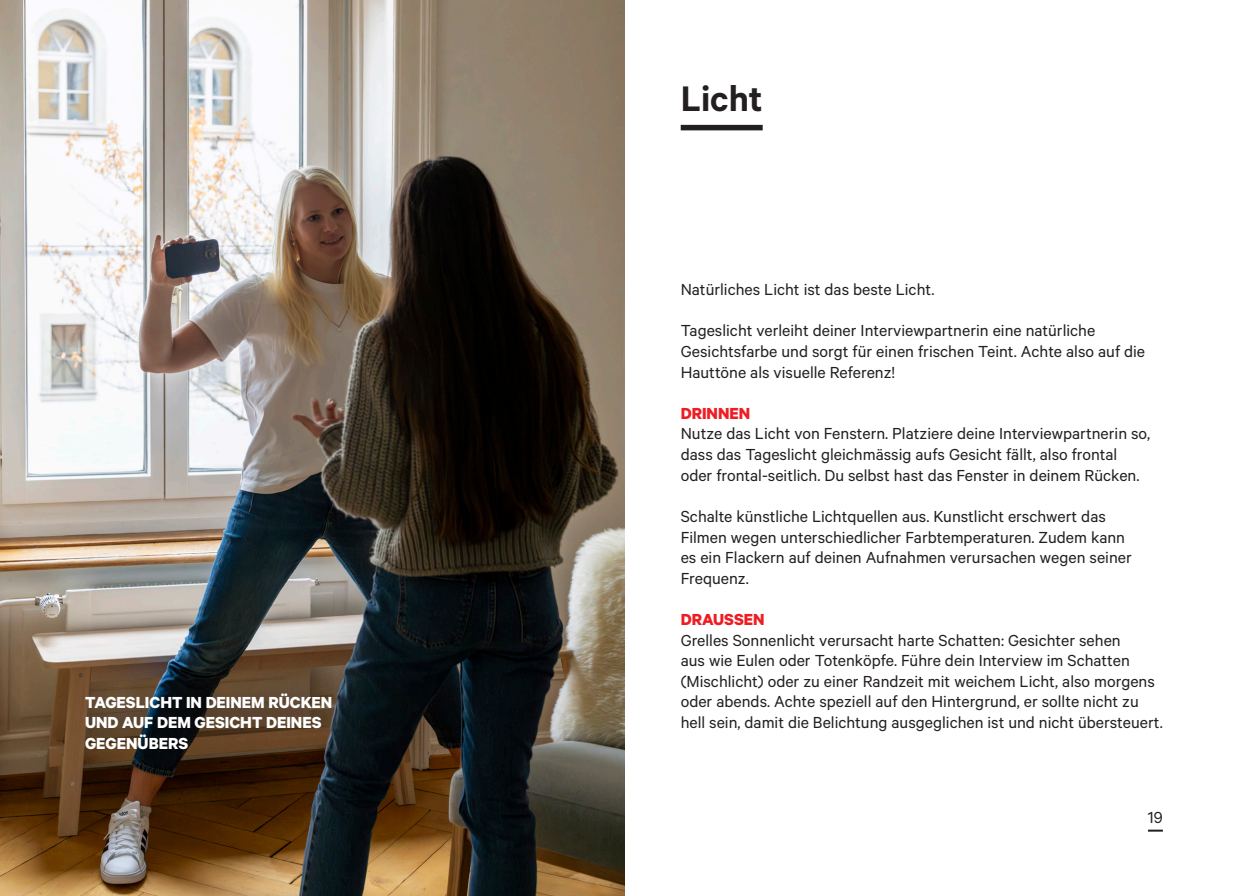
<style>
.page{position:relative;width:1248px;height:896px;background:#fff}
.page>*{position:absolute;margin:0;border:0;box-sizing:border-box;transform-origin:0 0}
.t1{font:600 40px "Calibre";color:#231f20}
.t2{font:18px/20.6px "Calibre";color:#231f20}
.t3{font:700 18px/20.6px "Calibre";color:#fff}
.t4{font:700 18px "Calibre";color:#ee1d23}
</style>
<div class="page">
<div style="left:680px;top:125px;width:82px;height:5px;background:#231f20"></div>
<svg style="left:1148px;top:829px;width:14px;height:2px"></svg>
<img style="left:0;top:0;width:624px;height:896px">
<p class="t3" style="left:85px;top:691px;width:249px">TAGESLICHT IN DEINEM RÜCKEN<br>UND AUF DEM GESICHT DEINES<br>GEGENÜBERS</p>
<p class="t1" style="left:680px;top:75px;width:83px">Licht</p>
<p class="t2" style="left:680px;top:279px;width:255px">Natürliches Licht ist das beste Licht.</p>
<p class="t2" style="left:680px;top:320px;width:466px">Tageslicht verleiht deiner Interviewpartnerin eine natürliche<br>Gesichtsfarbe und sorgt für einen frischen Teint. Achte also auf die<br>Hauttöne als visuelle Referenz!</p>
<p class="t4" style="left:680px;top:402px;width:71px">DRINNEN</p>
<p class="t2" style="left:680px;top:423px;width:471px">Nutze das Licht von Fenstern. Platziere deine Interviewpartnerin so,</p>
<p class="t2" style="left:680px;top:443px;width:438px">dass das Tageslicht gleichmässig aufs Gesicht fällt, also frontal</p>
<p class="t2" style="left:680px;top:464px;width:460px">oder frontal-seitlich. Du selbst hast das Fenster in deinem Rücken.</p>
<p class="t2" style="left:680px;top:505px;width:452px">Schalte künstliche Lichtquellen aus. Kunstlicht erschwert das Filmen wegen unterschiedlicher Farbtemperaturen. Zudem kann es ein Flackern auf deinen Aufnahmen verursachen wegen seiner Frequenz.</p>
<p class="t4" style="left:680px;top:608px;width:85px">DRAUSSEN</p>
<p class="t2" style="left:680px;top:629px;width:441px">Grelles Sonnenlicht verursacht harte Schatten: Gesichter sehen</p>
<p class="t2" style="left:680px;top:649px;width:483px">aus wie Eulen oder Totenköpfe. Führe dein Interview im Schatten (Mischlicht) oder zu einer Randzeit mit weichem Licht, also morgens oder abends. Achte speziell auf den Hintergrund, er sollte nicht zu hell sein, damit die Belichtung ausgeglichen ist und nicht übersteuert.</p>
<p class="t2" style="left:1147px;top:806px;width:16px">19</p>
</div>
